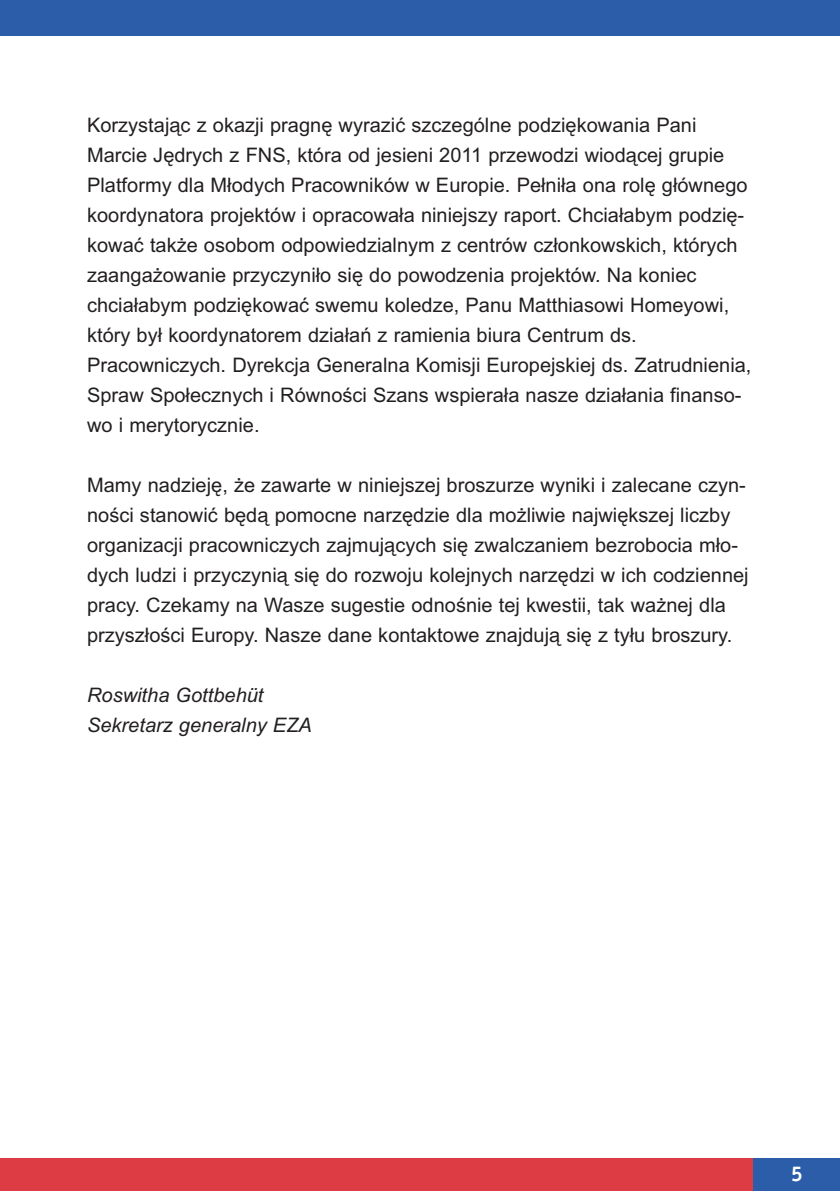
<style>
.page{position:relative;width:840px;height:1191px;background:#fff}
.page>*{position:absolute;margin:0;border:0;box-sizing:border-box;transform-origin:0 0}
.t1{font:700 22px "Officina Sans";color:#fff}
.t2{font:20px/30px "Arial";color:#231f20}
.t3{font:italic 20px/30px "Arial";color:#231f20}
</style>
<div class="page">
<div style="left:0;top:1158px;width:763px;height:33px;background:#dd3c45"></div>
<div style="left:752px;top:1158px;width:87px;height:33px;background:#2b5da9"></div>
<div style="left:0;top:0;width:839px;height:36px;background:#2b5da9"></div>
<p class="t2" style="left:87px;top:110px;width:665px">Korzystając z okazji pragnę wyrazić szczególne podziękowania Pani Marcie Jędrych z FNS, która od jesieni 2011 przewodzi wiodącej grupie Platformy dla Młodych Pracowników w Europie. Pełniła ona rolę głównego koordynatora projektów i opracowała niniejszy raport. Chciałabym podzię&shy;kować także osobom odpowiedzialnym z centrów członkowskich, których zaangażowanie przyczyniło się do powodzenia projektów. Na koniec chciałabym podziękować swemu koledze, Panu Matthiasowi Homeyowi, który był koordynatorem działań z ramienia biura Centrum ds.<br>Pracowniczych. Dyrekcja Generalna Komisji Europejskiej ds. Zatrudnienia, Spraw Społecznych i Równości Szans wspierała nasze działania finanso&shy;wo i merytorycznie.</p>
<p class="t2" style="left:87px;top:470px;width:662px">Mamy nadzieję, że zawarte w niniejszej broszurze wyniki i zalecane czyn&shy;ności stanowić będą pomocne narzędzie dla możliwie największej liczby organizacji pracowniczych zajmujących się zwalczaniem bezrobocia mło&shy;dych ludzi i przyczynią się do rozwoju kolejnych narzędzi w ich codziennej pracy. Czekamy na Wasze sugestie odnośnie tej kwestii, tak ważnej dla przyszłości Europy. Nasze dane kontaktowe znajdują się z tyłu broszury.</p>
<p class="t3" style="left:87px;top:680px;width:226px">Roswitha Gottbehüt<br>Sekretarz generalny EZA</p>
<p class="t1" style="left:790px;top:1160px;width:13px">5</p>
</div>
